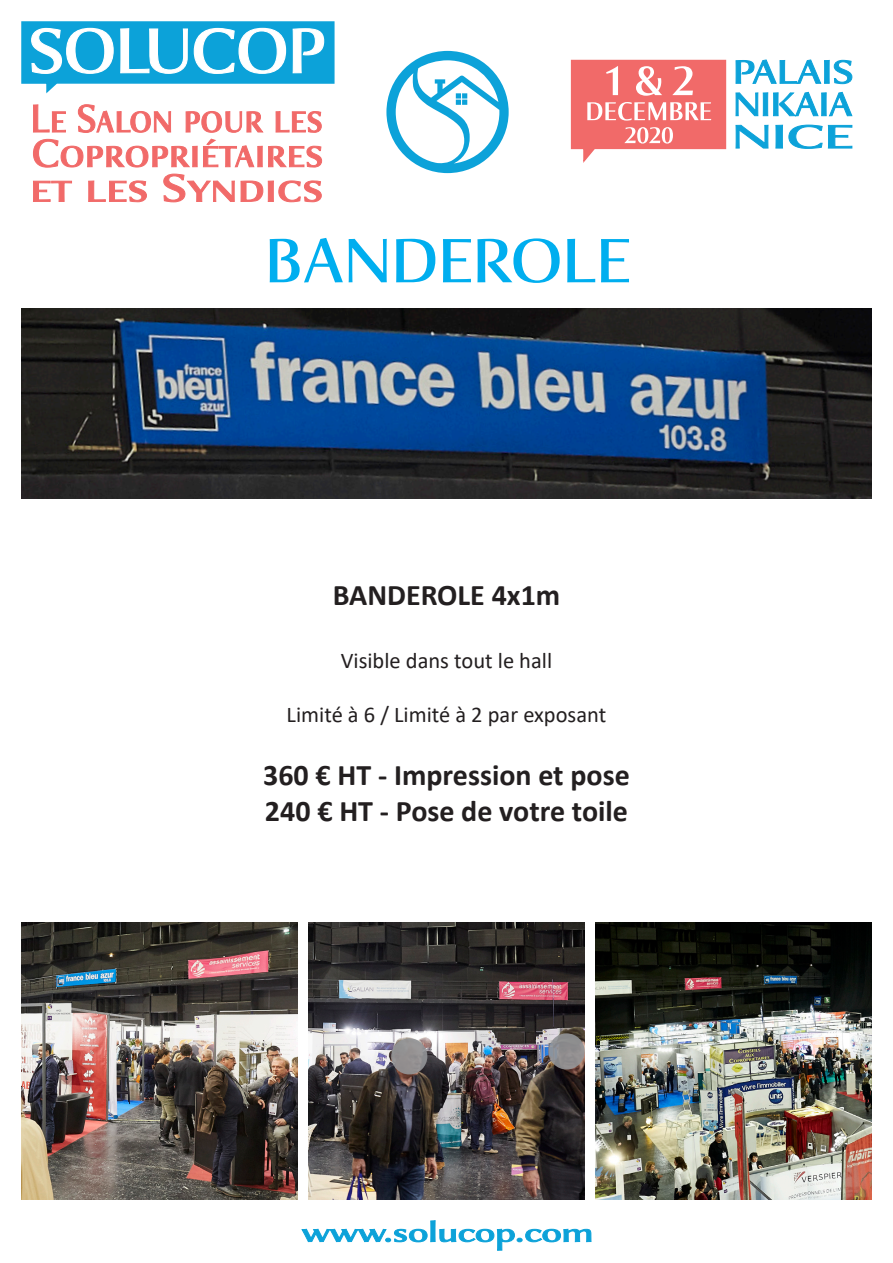
<style>
.page{position:relative;width:893px;height:1263px;background:#fff}
.page>*{position:absolute;margin:0;border:0;box-sizing:border-box;transform-origin:0 0}
.t1{font:500 72px "Combi Sans";color:#00aeef}
.t2{font:700 30px "Calibri";color:#231f20}
.t3{font:22.5px "Calibri";color:#231f20}
</style>
<div class="page">
<svg style="left:21px;top:21px;width:314px;height:73px"></svg>
<svg style="left:33px;top:104px;width:289px;height:99px"></svg>
<svg style="left:302px;top:1221px;width:289px;height:30px"></svg>
<div style="left:386px;top:51px;width:123px;height:122px;background:#0ca2d9;border-radius:50%"></div>
<svg style="left:396px;top:60px;width:103px;height:104px"></svg>
<img style="left:308px;top:923px;width:277px;height:276px">
<img style="left:595px;top:923px;width:277px;height:276px">
<img style="left:21px;top:923px;width:277px;height:276px">
<svg style="left:549px;top:1033px;width:36px;height:36px"></svg>
<div style="left:391px;top:1038px;width:36px;height:36px;background:#939091;border-radius:50%"></div>
<img style="left:21px;top:309px;width:851px;height:189px">
<svg style="left:736px;top:125px;width:116px;height:24px"></svg>
<svg style="left:736px;top:92px;width:116px;height:24px"></svg>
<svg style="left:736px;top:60px;width:116px;height:24px"></svg>
<svg style="left:570px;top:59px;width:157px;height:104px"></svg>
<p class="t1" style="left:265px;top:215px;width:367px">BANDEROLE</p>
<p class="t2" style="left:333px;top:574px;width:229px">BANDEROLE 4x1m</p>
<p class="t3" style="left:341px;top:645px;width:213px">Visible dans tout le hall</p>
<p class="t3" style="left:287px;top:699px;width:321px">Limité à 6 / Limité à 2 par exposant</p>
<p class="t2" style="left:263px;top:754px;width:368px">360 € HT - Impression et pose</p>
<p class="t2" style="left:265px;top:790px;width:365px">240 € HT - Pose de votre toile</p>
</div>
